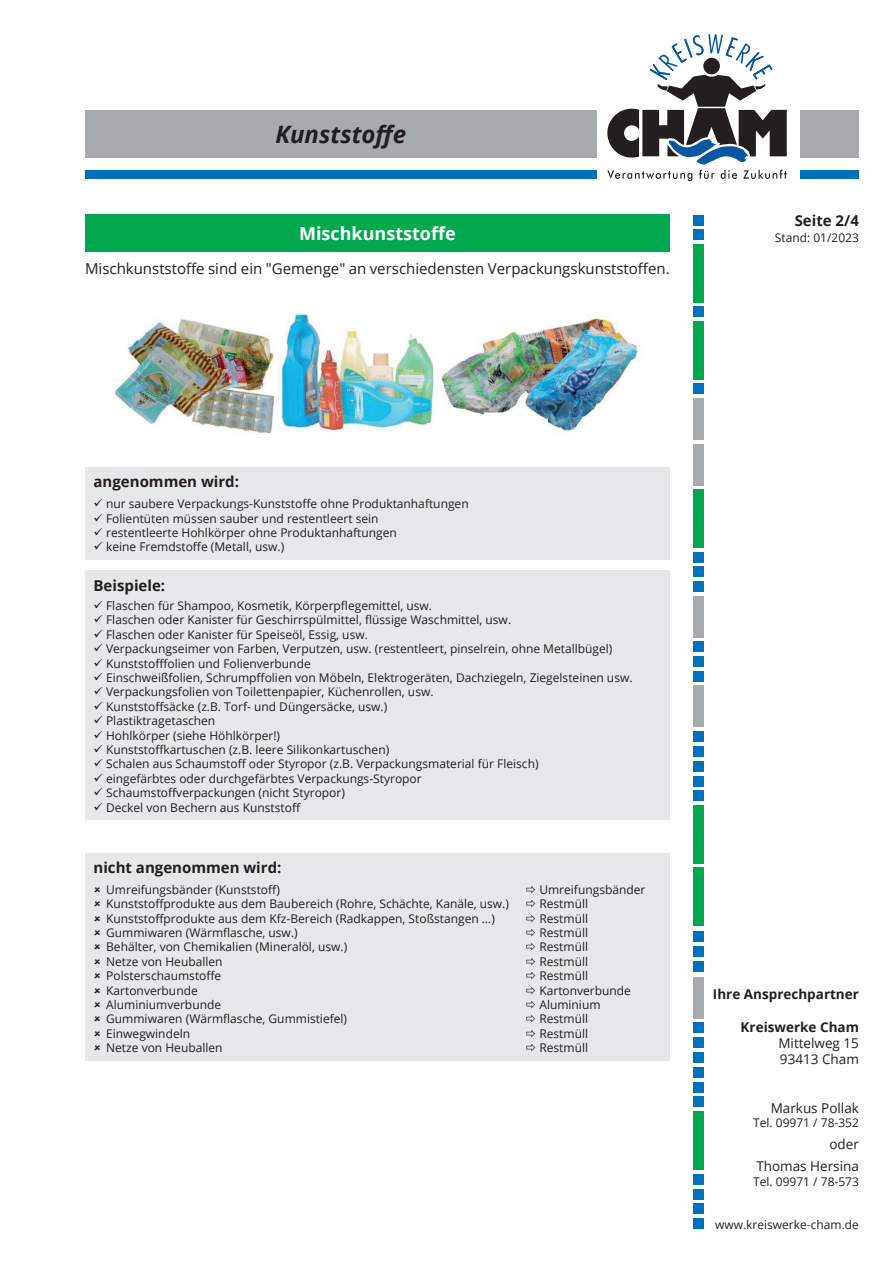
<style>
.page{position:relative;width:893px;height:1263px;background:#fff}
.page>*{position:absolute;margin:0;border:0;box-sizing:border-box;transform-origin:0 0}
.t1{font:italic 700 24px "Open Sans";color:#231f20}
.t2{font:700 18px "Open Sans";color:#fff}
.t3{font:15px "Open Sans";color:#231f20}
.t4{font:700 15px "Open Sans";color:#231f20}
.t5{font:13.5px/16.2px "Open Sans";color:#231f20}
.t6{font:700 13.5px "Open Sans";color:#231f20}
.t7{font:12px "Open Sans";color:#231f20}
</style>
<div class="page">
<div style="left:85px;top:467px;width:585px;height:93px;background:#e6e7e9"></div>
<svg style="left:607px;top:34px;width:180px;height:147px"></svg>
<div style="left:800px;top:110px;width:59px;height:47px;background:#a8abae"></div>
<div style="left:85px;top:110px;width:511px;height:47px;background:#a8abae"></div>
<div style="left:85px;top:170px;width:511px;height:9px;background:#0071bb"></div>
<div style="left:800px;top:170px;width:59px;height:9px;background:#0071bb"></div>
<div style="left:693px;top:321px;width:10px;height:58px;background:#00a94e"></div>
<div style="left:693px;top:215px;width:10px;height:10px;background:#0071bb"></div>
<div style="left:693px;top:229px;width:10px;height:11px;background:#0071bb"></div>
<div style="left:693px;top:384px;width:10px;height:10px;background:#0071bb"></div>
<div style="left:693px;top:552px;width:10px;height:10px;background:#0071bb"></div>
<div style="left:693px;top:566px;width:10px;height:11px;background:#0071bb"></div>
<div style="left:693px;top:641px;width:10px;height:11px;background:#0071bb"></div>
<div style="left:693px;top:656px;width:10px;height:11px;background:#0071bb"></div>
<div style="left:693px;top:731px;width:10px;height:11px;background:#0071bb"></div>
<div style="left:693px;top:244px;width:10px;height:58px;background:#00a94e"></div>
<div style="left:693px;top:306px;width:10px;height:11px;background:#0071bb"></div>
<div style="left:693px;top:398px;width:10px;height:42px;background:#a8abae"></div>
<div style="left:693px;top:444px;width:10px;height:41px;background:#a8abae"></div>
<div style="left:693px;top:490px;width:10px;height:58px;background:#00a94e"></div>
<div style="left:693px;top:581px;width:10px;height:11px;background:#0071bb"></div>
<div style="left:693px;top:596px;width:10px;height:41px;background:#a8abae"></div>
<div style="left:693px;top:671px;width:10px;height:10px;background:#0071bb"></div>
<div style="left:693px;top:686px;width:10px;height:41px;background:#a8abae"></div>
<div style="left:693px;top:746px;width:10px;height:11px;background:#0071bb"></div>
<div style="left:693px;top:761px;width:10px;height:10px;background:#0071bb"></div>
<div style="left:693px;top:776px;width:10px;height:10px;background:#0071bb"></div>
<div style="left:693px;top:790px;width:10px;height:11px;background:#0071bb"></div>
<div style="left:693px;top:805px;width:10px;height:58px;background:#00a94e"></div>
<div style="left:693px;top:868px;width:10px;height:58px;background:#00a94e"></div>
<div style="left:693px;top:931px;width:10px;height:11px;background:#0071bb"></div>
<div style="left:693px;top:946px;width:10px;height:10px;background:#0071bb"></div>
<div style="left:693px;top:961px;width:10px;height:10px;background:#0071bb"></div>
<div style="left:693px;top:977px;width:10px;height:41px;background:#a8abae"></div>
<div style="left:693px;top:1022px;width:10px;height:11px;background:#0071bb"></div>
<div style="left:693px;top:1037px;width:10px;height:11px;background:#0071bb"></div>
<div style="left:693px;top:1052px;width:10px;height:11px;background:#0071bb"></div>
<div style="left:693px;top:1067px;width:10px;height:10px;background:#0071bb"></div>
<div style="left:693px;top:1082px;width:10px;height:10px;background:#0071bb"></div>
<div style="left:693px;top:1096px;width:10px;height:11px;background:#0071bb"></div>
<div style="left:693px;top:1111px;width:10px;height:58px;background:#00a94e"></div>
<div style="left:693px;top:1174px;width:10px;height:10px;background:#0071bb"></div>
<div style="left:693px;top:1189px;width:10px;height:10px;background:#0071bb"></div>
<div style="left:693px;top:1203px;width:10px;height:11px;background:#0071bb"></div>
<div style="left:693px;top:1218px;width:10px;height:11px;background:#0071bb"></div>
<div style="left:85px;top:215px;width:585px;height:37px;background:#00a94e"></div>
<div style="left:85px;top:853px;width:585px;height:208px;background:#e6e7e9"></div>
<div style="left:85px;top:570px;width:585px;height:250px;background:#e6e7e9"></div>
<img style="left:114px;top:317px;width:161px;height:117px">
<img style="left:278px;top:313px;width:157px;height:118px">
<img style="left:441px;top:314px;width:200px;height:119px">
<h1 class="t1" style="left:275px;top:117px;width:132px">Kunststoffe</h1>
<h2 class="t2" style="left:299px;top:221px;width:158px">Mischkunststoffe</h2>
<p class="t3" style="left:85px;top:258px;width:586px">Mischkunststoffe sind ein "Gemenge" an verschiedensten Verpackungskunststoffen.</p>
<p class="t4" style="left:795px;top:210px;width:66px">Seite 2/4</p>
<p class="t7" style="left:775px;top:230px;width:86px">Stand: 01/2023</p>
<p class="t4" style="left:94px;top:471px;width:147px">angenommen wird:</p>
<p class="t7" style="left:94px;top:496px;width:377px">✓ nur saubere Verpackungs-Kunststoffe ohne Produktanhaftungen</p>
<p class="t7" style="left:94px;top:510px;width:287px">✓ Folientüten müssen sauber und restentleert sein</p>
<p class="t7" style="left:94px;top:524px;width:305px">✓ restentleerte Hohlkörper ohne Produktanhaftungen</p>
<p class="t7" style="left:94px;top:539px;width:192px">✓ keine Fremdstoffe (Metall, usw.)</p>
<p class="t4" style="left:94px;top:574px;width:73px">Beispiele:</p>
<p class="t7" style="left:94px;top:597px;width:340px">✓ Flaschen für Shampoo, Kosmetik, Körperpflegemittel, usw.</p>
<p class="t7" style="left:94px;top:612px;width:419px">✓ Flaschen oder Kanister für Geschirrspülmittel, flüssige Waschmittel, usw.</p>
<p class="t7" style="left:94px;top:626px;width:276px">✓ Flaschen oder Kanister für Speiseöl, Essig, usw.</p>
<p class="t7" style="left:94px;top:641px;width:520px">✓ Verpackungseimer von Farben, Verputzen, usw. (restentleert, pinselrein, ohne Metallbügel)</p>
<p class="t7" style="left:94px;top:655px;width:219px">✓ Kunststofffolien und Folienverbunde</p>
<p class="t7" style="left:94px;top:669px;width:541px">✓ Einschweißfolien, Schrumpffolien von Möbeln, Elektrogeräten, Dachziegeln, Ziegelsteinen usw.</p>
<p class="t7" style="left:94px;top:684px;width:342px">✓ Verpackungsfolien von Toilettenpapier, Küchenrollen, usw.</p>
<p class="t7" style="left:94px;top:698px;width:295px">✓ Kunststoffsäcke (z.B. Torf- und Düngersäcke, usw.)</p>
<p class="t7" style="left:94px;top:713px;width:123px">✓ Plastiktragetaschen</p>
<p class="t7" style="left:94px;top:727px;width:188px">✓ Hohlkörper (siehe Höhlkörper!)</p>
<p class="t7" style="left:94px;top:741px;width:297px">✓ Kunststoffkartuschen (z.B. leere Silikonkartuschen)</p>
<p class="t7" style="left:94px;top:756px;width:447px">✓ Schalen aus Schaumstoff oder Styropor (z.B. Verpackungsmaterial für Fleisch)</p>
<p class="t7" style="left:94px;top:770px;width:330px">✓ eingefärbtes oder durchgefärbtes Verpackungs-Styropor</p>
<p class="t7" style="left:94px;top:785px;width:253px">✓ Schaumstoffverpackungen (nicht Styropor)</p>
<p class="t7" style="left:94px;top:799px;width:209px">✓ Deckel von Bechern aus Kunststoff</p>
<p class="t4" style="left:94px;top:857px;width:189px">nicht angenommen wird:</p>
<p class="t7" style="left:106px;top:881px;width:175px">Umreifungsbänder (Kunststoff)</p>
<p class="t7" style="left:539px;top:881px;width:108px">Umreifungsbänder</p>
<p class="t7" style="left:106px;top:896px;width:404px">Kunststoffprodukte aus dem Baubereich (Rohre, Schächte, Kanäle, usw.)</p>
<p class="t7" style="left:539px;top:896px;width:50px">Restmüll</p>
<p class="t7" style="left:106px;top:910px;width:390px">Kunststoffprodukte aus dem Kfz-Bereich (Radkappen, Stoßstangen …)</p>
<p class="t7" style="left:539px;top:910px;width:50px">Restmüll</p>
<p class="t7" style="left:106px;top:924px;width:193px">Gummiwaren (Wärmflasche, usw.)</p>
<p class="t7" style="left:539px;top:924px;width:50px">Restmüll</p>
<p class="t7" style="left:106px;top:939px;width:243px">Behälter, von Chemikalien (Mineralöl, usw.)</p>
<p class="t7" style="left:539px;top:939px;width:50px">Restmüll</p>
<p class="t7" style="left:106px;top:953px;width:118px">Netze von Heuballen</p>
<p class="t7" style="left:539px;top:953px;width:50px">Restmüll</p>
<p class="t7" style="left:106px;top:968px;width:117px">Polsterschaumstoffe</p>
<p class="t7" style="left:539px;top:968px;width:50px">Restmüll</p>
<p class="t7" style="left:106px;top:982px;width:93px">Kartonverbunde</p>
<p class="t7" style="left:539px;top:982px;width:93px">Kartonverbunde</p>
<p class="t7" style="left:106px;top:996px;width:116px">Aluminiumverbunde</p>
<p class="t7" style="left:539px;top:996px;width:63px">Aluminium</p>
<p class="t7" style="left:106px;top:1011px;width:242px">Gummiwaren (Wärmflasche, Gummistiefel)</p>
<p class="t7" style="left:539px;top:1011px;width:50px">Restmüll</p>
<p class="t7" style="left:106px;top:1025px;width:85px">Einwegwindeln</p>
<p class="t7" style="left:539px;top:1025px;width:50px">Restmüll</p>
<p class="t7" style="left:106px;top:1040px;width:118px">Netze von Heuballen</p>
<p class="t7" style="left:539px;top:1040px;width:50px">Restmüll</p>
<p class="t6" style="left:713px;top:985px;width:147px">Ihre Ansprechpartner</p>
<p class="t6" style="left:741px;top:1017px;width:120px">Kreiswerke Cham</p>
<p class="t5" style="left:778px;top:1034px;width:82px">Mittelweg 15<br>93413 Cham</p>
<p class="t5" style="left:771px;top:1099px;width:90px">Markus Pollak</p>
<p class="t7" style="left:753px;top:1114px;width:107px">Tel. 09971 / 78-352</p>
<p class="t5" style="left:756px;top:1133px;width:104px;line-height:22.2px;text-align:right">oder<br>Thomas Hersina</p>
<p class="t7" style="left:753px;top:1173px;width:107px">Tel. 09971 / 78-573</p>
<p class="t7" style="left:715px;top:1216px;width:145px">www.kreiswerke-cham.de</p>
</div>
